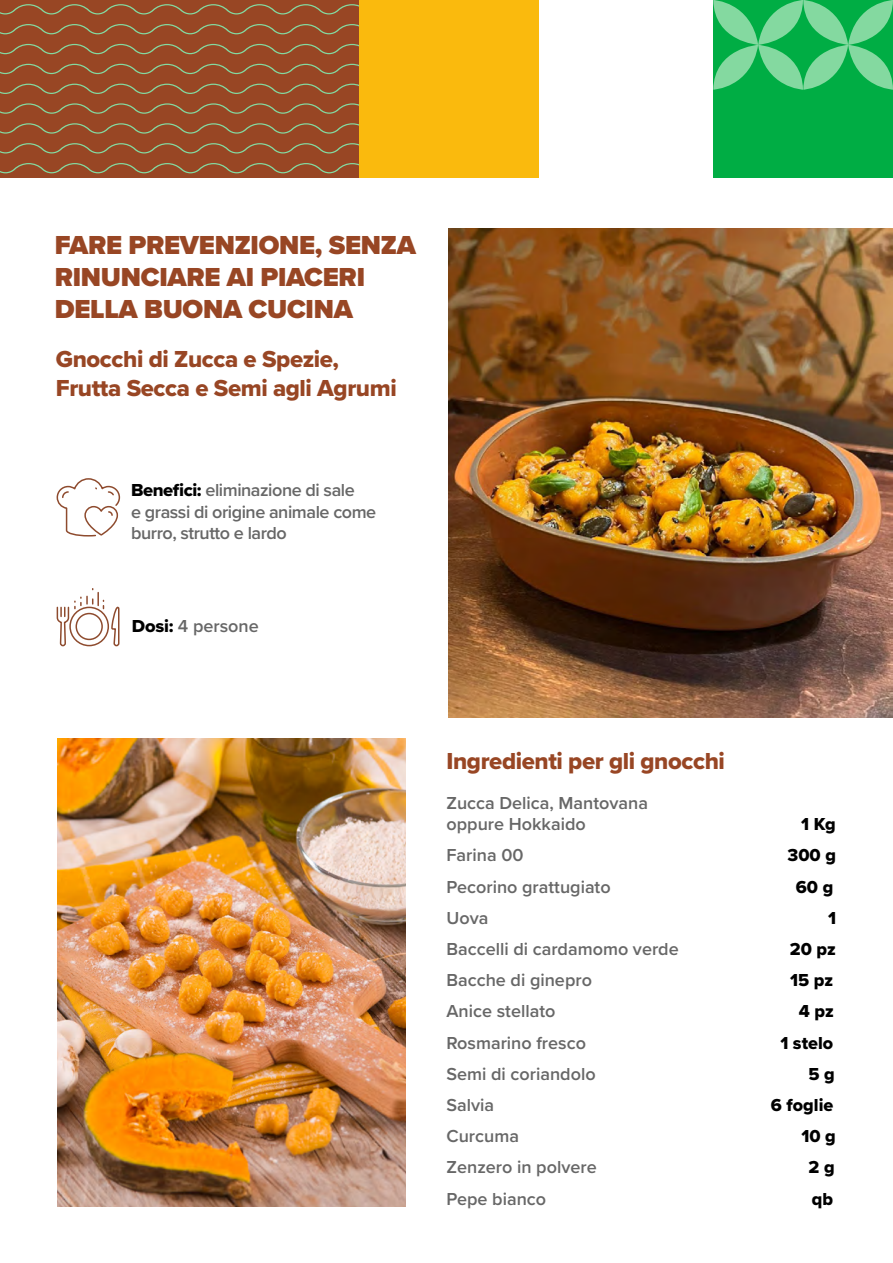
<style>
.page{position:relative;width:893px;height:1263px;background:#fff}
.page>*{position:absolute;margin:0;border:0;box-sizing:border-box;transform-origin:0 0}
.t1{font:900 27px/32.4px "Proxima Nova";letter-spacing:-.01em;color:#984624}
.t2{font:24px/28.8px "Proxima Nova Extrabld";letter-spacing:-.015em;color:#984624}
.t3{font:600 18px/21.6px "Proxima Nova";color:#676767}
.t4{font:600 18px/21.6px "Proxima Nova";letter-spacing:-.025em;color:#676767}
.t5{font:18px "Proxima Nova Extrabld";color:#000}
.s1{font-family:"Proxima Nova Extrabld";font-weight:400;color:#000}
</style>
<div class="page">
<div style="left:0;top:0;width:359px;height:178px;background:#984624"></div>
<div style="left:713px;top:0;width:180px;height:178px;background:#00ad44"></div>
<svg style="left:0;top:4px;width:359px;height:10px"></svg>
<svg style="left:0;top:64px;width:359px;height:10px"></svg>
<svg style="left:0;top:84px;width:359px;height:10px"></svg>
<svg style="left:0;top:44px;width:359px;height:10px"></svg>
<svg style="left:0;top:24px;width:359px;height:10px"></svg>
<svg style="left:0;top:103px;width:359px;height:11px"></svg>
<svg style="left:0;top:163px;width:359px;height:10px"></svg>
<svg style="left:0;top:143px;width:359px;height:10px"></svg>
<svg style="left:0;top:123px;width:359px;height:11px"></svg>
<div style="left:359px;top:0;width:179px;height:178px;background:#faba0d"></div>
<svg style="left:713px;top:0;width:180px;height:90px"></svg>
<img style="left:449px;top:228px;width:443px;height:489px">
<svg style="left:111px;top:607px;width:9px;height:40px"></svg>
<div style="left:69px;top:607px;width:40px;height:39px;border:2px solid #8e4b2e;border-radius:50%"></div>
<svg style="left:56px;top:589px;width:48px;height:58px"></svg>
<svg style="left:56px;top:478px;width:65px;height:59px"></svg>
<img style="left:58px;top:738px;width:347px;height:468px">
<h1 class="t1" style="left:55px;top:228px;width:363px">FARE PREVENZIONE, SENZA<br>RINUNCIARE AI PIACERI<br>DELLA BUONA CUCINA</h1>
<h2 class="t2" style="left:56px;top:344px;width:342px">Gnocchi di Zucca e Spezie,<br>Frutta Secca e Semi agli Agrumi</h2>
<p class="t4" style="left:131px;top:479px;width:247px"><span class="s1">Benefici:</span> eliminazione di sale<br>e grassi di origine animale come burro, strutto e lardo</p>
<p class="t3" style="left:132px;top:614px;width:128px"><span class="s1">Dosi:</span> 4 persone</p>
<h2 class="t2" style="left:446px;top:746px;width:280px">Ingredienti per gli gnocchi</h2>
<p class="t3" style="left:446px;top:791px;width:203px">Zucca Delica, Mantovana oppure Hokkaido</p>
<p class="t5" style="left:801px;top:811px;width:36px">1 Kg</p>
<p class="t3" style="left:446px;top:844px;width:79px">Farina 00</p>
<p class="t5" style="left:787px;top:842px;width:50px">300 g</p>
<p class="t3" style="left:446px;top:875px;width:166px">Pecorino grattugiato</p>
<p class="t5" style="left:796px;top:873px;width:39px">60 g</p>
<p class="t3" style="left:446px;top:906px;width:43px">Uova</p>
<p class="t5" style="left:828px;top:904px;width:10px">1</p>
<p class="t3" style="left:446px;top:938px;width:234px">Baccelli di cardamomo verde</p>
<p class="t5" style="left:790px;top:935px;width:48px">20 pz</p>
<p class="t3" style="left:446px;top:969px;width:147px">Bacche di ginepro</p>
<p class="t5" style="left:790px;top:967px;width:45px">15 pz</p>
<p class="t3" style="left:446px;top:1000px;width:110px">Anice stellato</p>
<p class="t5" style="left:799px;top:998px;width:37px">4 pz</p>
<p class="t3" style="left:446px;top:1031px;width:141px">Rosmarino fresco</p>
<p class="t5" style="left:780px;top:1029px;width:54px">1 stelo</p>
<p class="t3" style="left:446px;top:1062px;width:151px">Semi di coriandolo</p>
<p class="t5" style="left:808px;top:1060px;width:28px">5 g</p>
<p class="t3" style="left:446px;top:1093px;width:49px">Salvia</p>
<p class="t5" style="left:771px;top:1091px;width:64px">6 foglie</p>
<p class="t3" style="left:446px;top:1125px;width:74px">Curcuma</p>
<p class="t5" style="left:801px;top:1123px;width:36px">10 g</p>
<p class="t3" style="left:446px;top:1156px;width:152px">Zenzero in polvere</p>
<p class="t5" style="left:808px;top:1154px;width:28px">2 g</p>
<p class="t3" style="left:446px;top:1187px;width:101px">Pepe bianco</p>
<p class="t5" style="left:812px;top:1185px;width:23px">qb</p>
</div>
